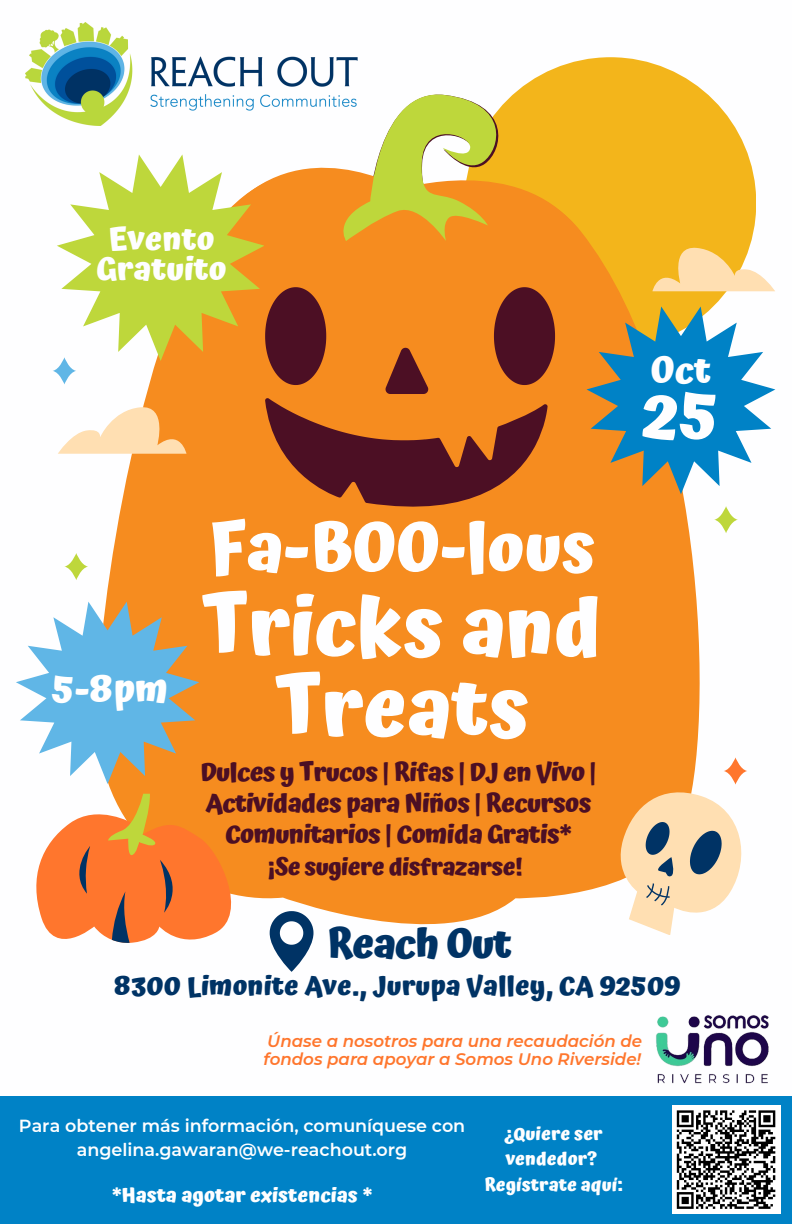
<style>
.page{position:relative;width:792px;height:1224px;background:#fff}
.page>*{position:absolute;margin:0;border:0;box-sizing:border-box;transform-origin:0 0}
.t1{font:700 80.6px/81px "Atma";color:#fefeff;text-align:center}
.t2{font:700 67.2px "Atma";color:#fefeff}
.t3{font:700 65.6px "Atma";color:#fefeff}
.t4{font:700 41.2px "Atma";letter-spacing:-.03em;color:#003365}
.t5{font:700 38px "Atma";color:#fff}
.t6{font:700 37px "Atma";color:#fefeff}
.t7{font:700 32.4px/29.4px "Atma";color:#fefeff;text-align:center}
.t8{font:700 26.8px "Atma";color:#003365}
.t9{font:700 25.8px/31px "Atma";letter-spacing:-.03em;color:#4c0f24;text-align:center}
.t10{font:700 23.8px "Atma";letter-spacing:-.03em;color:#4c0f24}
.t11{font:700 20px "Atma";color:#fefeff}
.t12{font:700 18.2px/25.4px "Atma";color:#fefeff}
.t13{font:600 17.6px/23.8px "Montserrat";color:#fefeff;text-align:center}
.t14{font:italic 600 16.6px/18px "Montserrat";color:#ff762d}
</style>
<div class="page">
<div style="left:465px;top:57px;width:291px;height:292px;background:#f3b51b;border-radius:50%"></div>
<div style="left:106px;top:247px;width:594px;height:677px;background:#f68c1f"></div>
<svg style="left:265px;top:287px;width:290px;height:232px;background:#b45c20"></svg>
<svg style="left:587px;top:307px;width:188px;height:187px"></svg>
<svg style="left:16px;top:602px;width:183px;height:182px"></svg>
<svg style="left:36px;top:794px;width:195px;height:149px;background:#f38e4c"></svg>
<svg style="left:621px;top:792px;width:121px;height:143px"></svg>
<svg style="left:58px;top:407px;width:128px;height:47px"></svg>
<svg style="left:652px;top:248px;width:123px;height:43px"></svg>
<svg style="left:64px;top:553px;width:24px;height:27px"></svg>
<svg style="left:53px;top:357px;width:23px;height:27px"></svg>
<svg style="left:714px;top:506px;width:24px;height:27px"></svg>
<svg style="left:724px;top:757px;width:23px;height:27px"></svg>
<div style="left:0;top:1097px;width:792px;height:127px;background:#0082c6"></div>
<svg style="left:270px;top:911px;width:43px;height:61px"></svg>
<svg style="left:264px;top:167px;width:429px;height:112px;fill:#f68c1f"></svg>
<svg style="left:330px;top:95px;width:183px;height:150px"></svg>
<svg style="left:57px;top:154px;width:207px;height:207px;fill:#bed73b"></svg>
<img style="left:26px;top:22px;width:331px;height:104px">
<img style="left:656px;top:1015px;width:113px;height:69px">
<div style="left:672px;top:1106px;width:108px;height:108px;background:#fff"></div>
<svg style="left:676px;top:1110px;width:100px;height:99px"></svg>
<p class="t7" style="left:96px;top:224px;width:132px">Evento<br>Gratuito</p>
<p class="t5" style="left:52px;top:667px;width:118px">5-8pm</p>
<h6 class="t2" style="left:208px;top:508px;width:388px">Fa-BOO-lous</h6>
<h6 class="t1" style="left:201px;top:586px;width:402px">Tricks and<br>Treats</h6>
<p class="t9" style="left:201px;top:757px;width:398px">Dulces y Trucos | Rifas | DJ en Vivo |<br>Actividades para Niños | Recursos<br>Comunitarios | Comida Gratis*</p>
<p class="t10" style="left:268px;top:853px;width:256px">¡Se sugiere disfrazarse!</p>
<p class="t4" style="left:327px;top:920px;width:187px">Reach Out</p>
<p class="t6" style="left:651px;top:349px;width:62px">Oct</p>
<p class="t3" style="left:643px;top:376px;width:77px">25</p>
<h5 class="t8" style="left:114px;top:970px;width:569px">8300 Limonite Ave., Jurupa Valley, CA 92509</h5>
<p class="t14" style="left:264px;top:1032px;width:380px">Únase a nosotros para una recaudación de fondos para apoyar a Somos Uno Riverside!</p>
<p class="t13" style="left:19px;top:1114px;width:448px">Para obtener más información, comuníquese con angelina.gawaran@we-reachout.org</p>
<h2 class="t12" style="left:504px;top:1121px;width:100px">¿Quiere ser vendedor?</h2>
<h1 class="t12" style="left:484px;top:1172px;width:140px">Regístrate aquí:</h1>
<h4 class="t11" style="left:112px;top:1183px;width:262px">*Hasta agotar existencias *</h4>
</div>
